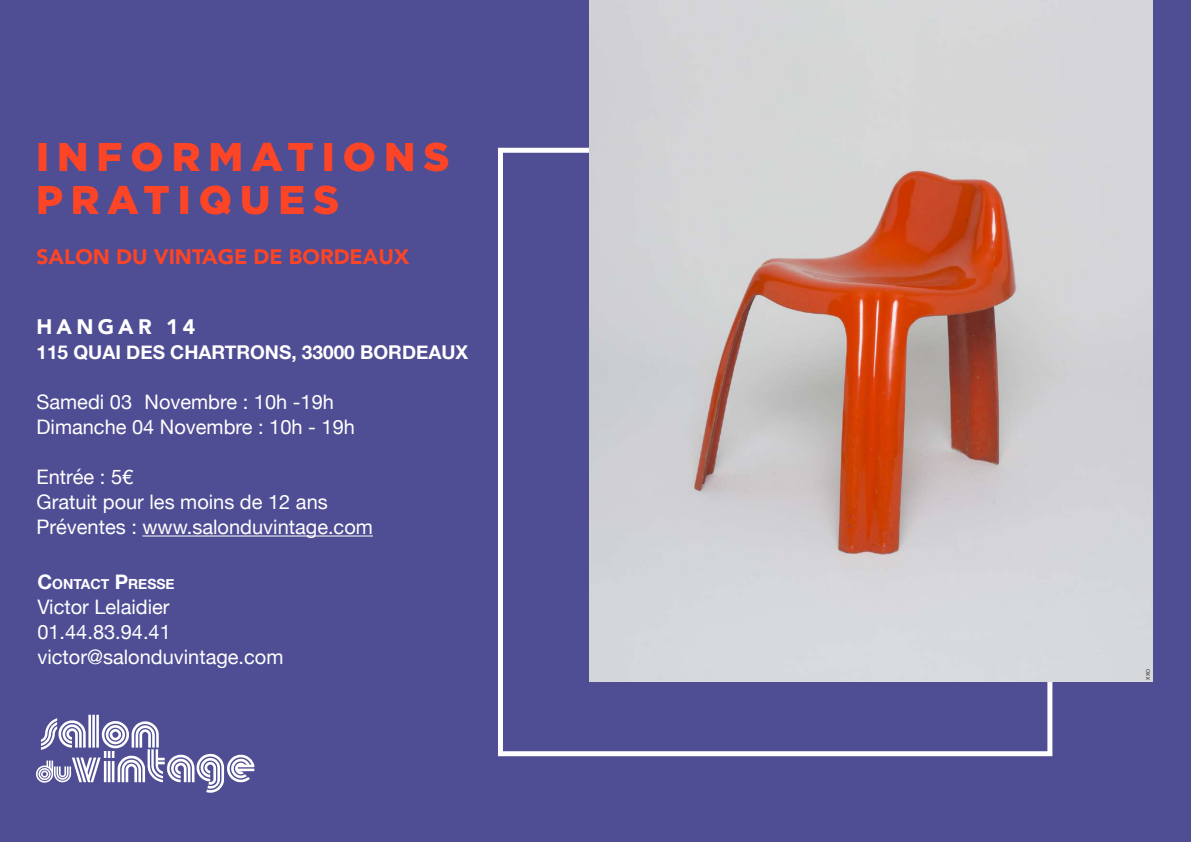
<style>
.page{position:relative;width:1191px;height:842px;background:#4f4d94}
.page>*{position:absolute;margin:0;border:0;box-sizing:border-box;transform-origin:0 0}
.t1{font:900 40px/43px "Gotham";letter-spacing:.2em;color:#fc4526}
.t2{font:900 21px "Avenir";color:#fc4526}
.t3{font:900 21px "Avenir";letter-spacing:.2em;color:#fff}
.t4{font:20px/25px "Helvetica Neue";color:#fff}
.t5{font:700 19px "Helvetica Neue";color:#fff}
.t6{font:700 14px "Helvetica Neue";color:#fff}
.t7{font:5px "Helvetica";color:#231f20}
.s1{font-size:20px}
</style>
<div class="page">
<div style="left:498px;top:148px;width:554px;height:608px;border:5px solid #fff"></div>
<svg style="left:36px;top:715px;width:218px;height:78px"></svg>
<img style="left:589px;top:0;width:563px;height:682px">
<div style="left:36px;top:312px;width:434px;height:252px;background:#4f4d94"></div>
<hr style="left:142px;top:535px;width:231px;height:1px;background:#fff">
<div style="left:36px;top:312px;width:434px;height:253px;border:1px solid #4f4d94"></div>
<div style="left:36px;top:237px;width:455px;height:51px;background:#4f4d94"></div>
<h1 class="t1" style="left:36px;top:134px;width:415px">INFORMATIONS<br>PRATIQUES</h1>
<p class="t2" style="left:36px;top:239px;width:374px">SALON DU VINTAGE DE BORDEAUX</p>
<p class="t3" style="left:36px;top:309px;width:160px">HANGAR 14</p>
<p class="t5" style="left:36px;top:337px;width:433px">115 QUAI DES CHARTRONS, 33000 BORDEAUX</p>
<p class="t4" style="left:36px;top:390px;width:320px">Samedi 03 Novembre : 10h -19h<br>Dimanche 04 Novembre : 10h - 19h</p>
<p class="t4" style="left:36px;top:465px;width:338px">Entrée : 5€<br>Gratuit pour les moins de 12 ans<br>Préventes : www.salonduvintage.com</p>
<p class="t6" style="left:37px;top:573px;width:139px"><span class="s1">C</span>ONTACT <span class="s1">P</span>RESSE</p>
<p class="t4" style="left:37px;top:596px;width:248px">Victor Lelaidier<br>01.44.83.94.41 victor@salonduvintage.com</p>
<p class="t7" style="left:1144px;top:680px;width:12px;rotate:-90deg">XXO</p>
</div>
